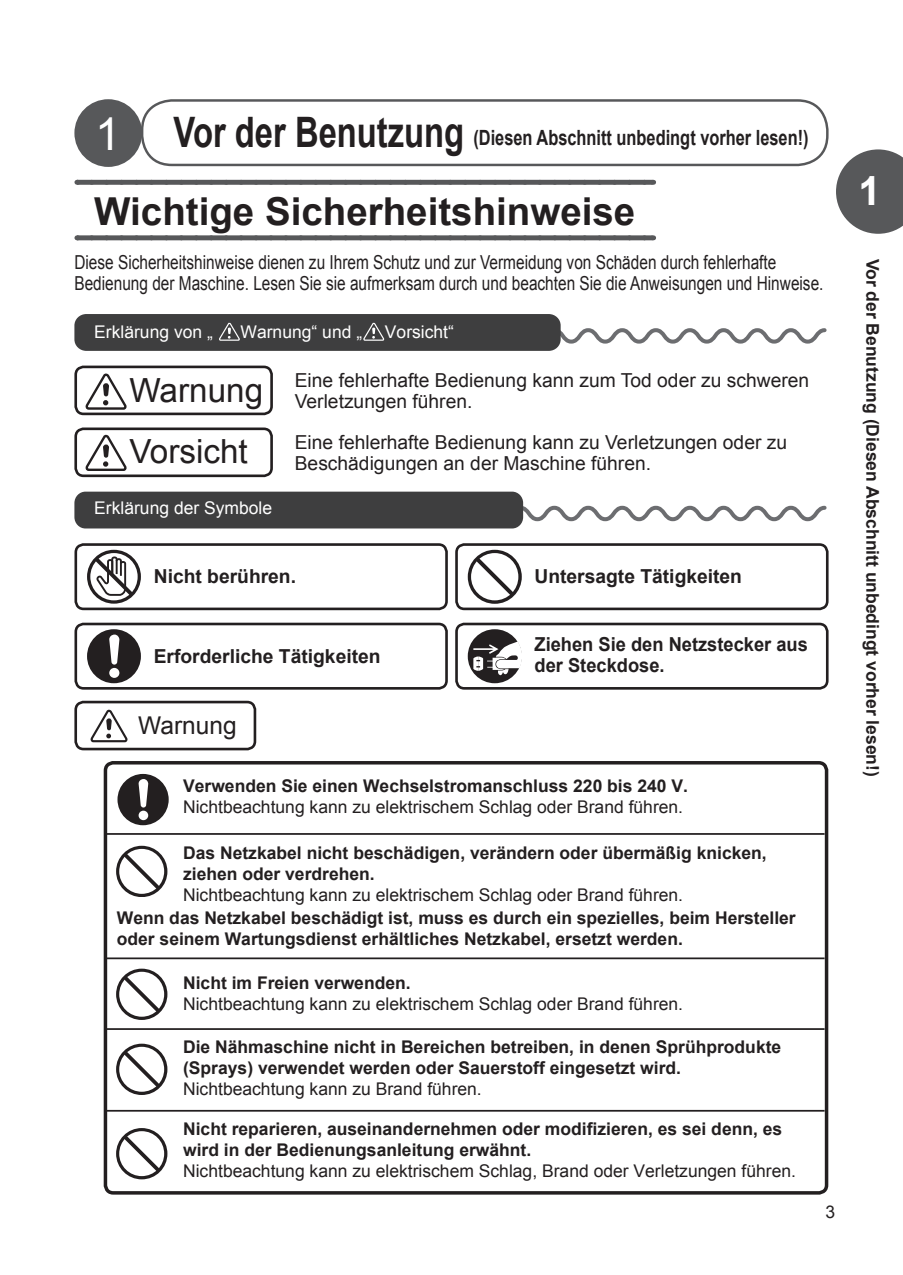
<style>
.page{position:relative;width:903px;height:1275px;background:#fff}
.page>*{position:absolute;margin:0;border:0;box-sizing:border-box;transform-origin:0 0}
.t1{font:45.5px "Arial";color:#fff}
.t2{font:700 40.25px "Arial";color:#fff}
.t3{font:700 38.5px "Arial";color:#231f20}
.t4{font:33.25px "Arial";color:#231f20}
.t5{font:24.5px "Arial";color:#231f20}
.t6{font:700 21px "Arial";color:#231f20;scale:.78 1}
.t7{font:19.25px/21px "Arial";color:#231f20;scale:.8 1}
.t8{font:19.25px/21px "Arial";color:#231f20}
.t9{font:700 19.25px "Arial";color:#231f20}
.t10{font:700 19.25px/21px "Arial";color:#231f20;scale:.95 1}
.t11{font:700 17.5px/21px "Arial";color:#231f20}
.t12{font:17.5px "Arial";color:#231f20}
.t13{font:17.5px "Arial";color:#fff}
.s1{font-size:42px}
.s2{font-size:33.25px}
</style>
<div class="page">
<div style="left:74px;top:99px;width:68px;height:68px;background:#57585a;border-radius:50%"></div>
<div style="left:141px;top:99px;width:687px;height:67px;border:2px solid #57585a;border-radius:30px"></div>
<div style="left:74px;top:314px;width:487px;height:37px;background:#3e3e3f;border-radius:12px"></div>
<svg style="left:74px;top:504px;width:753px;height:19px"></svg>
<div style="left:74px;top:492px;width:449px;height:36px;background:#3e3e3f;border-radius:11px"></div>
<svg style="left:836px;top:149px;width:67px;height:85px"></svg>
<div style="left:74px;top:427px;width:199px;height:50px;border:3px solid #231f20;border-radius:8px"></div>
<div style="left:74px;top:366px;width:199px;height:49px;border:3px solid #231f20;border-radius:8px"></div>
<div style="left:77px;top:180px;width:576px;height:5px;background:#57585a"></div>
<svg style="left:92px;top:184px;width:552px;height:1px"></svg>
<div style="left:77px;top:235px;width:576px;height:5px;background:#57585a"></div>
<svg style="left:92px;top:235px;width:553px;height:1px"></svg>
<svg style="left:74px;top:323px;width:753px;height:23px"></svg>
<svg style="left:86px;top:374px;width:41px;height:36px"></svg>
<div style="left:74px;top:543px;width:374px;height:67px;border:3px solid #231f20;border-radius:8px"></div>
<div style="left:74px;top:623px;width:374px;height:67px;border:3px solid #231f20;border-radius:8px"></div>
<div style="left:455px;top:543px;width:373px;height:67px;border:3px solid #231f20;border-radius:8px"></div>
<div style="left:455px;top:623px;width:373px;height:67px;border:3px solid #231f20;border-radius:8px"></div>
<svg style="left:87px;top:550px;width:54px;height:54px"></svg>
<div style="left:90px;top:553px;width:48px;height:47px;background:#fff;border-radius:50%"></div>
<svg style="left:95px;top:556px;width:38px;height:40px"></svg>
<div style="left:87px;top:629px;width:54px;height:54px;background:#231f20;border-radius:50%"></div>
<div style="left:109px;top:668px;width:10px;height:10px;background:#fff;border-radius:50%"></div>
<svg style="left:109px;top:635px;width:10px;height:30px"></svg>
<svg style="left:468px;top:550px;width:54px;height:54px"></svg>
<div style="left:471px;top:553px;width:47px;height:47px;background:#fff;border-radius:50%"></div>
<svg style="left:475px;top:557px;width:39px;height:39px"></svg>
<div style="left:468px;top:629px;width:54px;height:54px;background:#231f20;border-radius:50%"></div>
<svg style="left:473px;top:642px;width:49px;height:35px"></svg>
<svg style="left:86px;top:436px;width:41px;height:35px"></svg>
<div style="left:74px;top:701px;width:182px;height:49px;border:3px solid #231f20;border-radius:8px"></div>
<svg style="left:91px;top:710px;width:37px;height:33px"></svg>
<div style="left:104px;top:761px;width:724px;height:434px;border:4px solid #231f20;border-radius:8px"></div>
<hr style="left:104px;top:833px;width:720px;height:2px;background:#231f20">
<hr style="left:104px;top:957px;width:720px;height:2px;background:#231f20">
<hr style="left:104px;top:1028px;width:720px;height:2px;background:#231f20">
<hr style="left:104px;top:1110px;width:720px;height:2px;background:#231f20">
<div style="left:117px;top:774px;width:52px;height:51px;background:#231f20;border-radius:50%"></div>
<div style="left:139px;top:811px;width:9px;height:9px;background:#fff;border-radius:50%"></div>
<svg style="left:139px;top:779px;width:9px;height:28px"></svg>
<svg style="left:116px;top:846px;width:51px;height:51px"></svg>
<div style="left:119px;top:849px;width:45px;height:45px;background:#fff;border-radius:50%"></div>
<svg style="left:123px;top:853px;width:37px;height:37px"></svg>
<svg style="left:116px;top:969px;width:51px;height:51px"></svg>
<svg style="left:119px;top:972px;width:45px;height:45px"></svg>
<svg style="left:123px;top:976px;width:37px;height:37px"></svg>
<svg style="left:116px;top:1044px;width:51px;height:51px"></svg>
<svg style="left:119px;top:1047px;width:45px;height:45px"></svg>
<svg style="left:123px;top:1051px;width:37px;height:37px"></svg>
<svg style="left:116px;top:1128px;width:51px;height:51px"></svg>
<svg style="left:119px;top:1131px;width:45px;height:45px"></svg>
<svg style="left:123px;top:1135px;width:37px;height:37px"></svg>
<h1 class="t1" style="left:95px;top:105px;width:27px">1</h1>
<p class="t6" style="left:174px;top:124px;width:815px"><span class="s1">Vor der Benutzung</span> (Diesen Abschnitt unbedingt vorher lesen!)</p>
<h3 class="t3" style="left:94px;top:186px;width:542px">Wichtige Sicherheitshinweise</h3>
<p class="t7" style="left:74px;top:252px;width:938px">Diese Sicherheitshinweise dienen zu Ihrem Schutz und zur Vermeidung von Schäden durch fehlerhafte<br>Bedienung der Maschine. Lesen Sie sie aufmerksam durch und beachten Sie die Anweisungen und Hinweise.</p>
<p class="t13" style="left:94px;top:320px;width:120px">Erklärung von „</p>
<p class="t13" style="left:241px;top:320px;width:123px">Warnung“ und „</p>
<p class="t13" style="left:385px;top:320px;width:71px">Vorsicht“</p>
<p class="t8" style="left:295px;top:370px;width:516px;text-indent:-165px"><span class="s2">Warnung</span> Eine fehlerhafte Bedienung kann zum Tod oder zu schweren<br>Verletzungen führen.</p>
<p class="t8" style="left:295px;top:432px;width:494px">Eine fehlerhafte Bedienung kann zu Verletzungen oder zu<br>Beschädigungen an der Maschine führen.</p>
<p class="t13" style="left:94px;top:496px;width:179px">Erklärung der Symbole</p>
<h3 class="t4" style="left:129px;top:430px;width:120px">Vorsicht</h3>
<p class="t9" style="left:154px;top:564px;width:144px">Nicht berühren.</p>
<p class="t9" style="left:154px;top:643px;width:228px">Erforderliche Tätigkeiten</p>
<h3 class="t5" style="left:138px;top:709px;width:100px">Warnung</h3>
<p class="t9" style="left:534px;top:564px;width:209px">Untersagte Tätigkeiten</p>
<p class="t10" style="left:534px;top:634px;width:289px">Ziehen Sie den Netzstecker aus der Steckdose.</p>
<p class="t11" style="left:183px;top:776px;width:506px">Verwenden Sie einen Wechselstromanschluss 220 bis 240 V.</p>
<p class="t12" style="left:183px;top:795px;width:501px">Nichtbeachtung kann zu elektrischem Schlag oder Brand führen.</p>
<p class="t11" style="left:183px;top:842px;width:585px">Das Netzkabel nicht beschädigen, verändern oder übermäßig knicken, ziehen oder verdrehen.</p>
<p class="t12" style="left:183px;top:883px;width:501px">Nichtbeachtung kann zu elektrischem Schlag oder Brand führen.</p>
<p class="t11" style="left:117px;top:908px;width:680px">Wenn das Netzkabel beschädigt ist, muss es durch ein spezielles, beim Hersteller oder seinem Wartungsdienst erhältliches Netzkabel, ersetzt werden.</p>
<p class="t11" style="left:183px;top:973px;width:229px">Nicht im Freien verwenden.</p>
<p class="t12" style="left:183px;top:992px;width:501px">Nichtbeachtung kann zu elektrischem Schlag oder Brand führen.</p>
<p class="t11" style="left:183px;top:1037px;width:600px">Die Nähmaschine nicht in Bereichen betreiben, in denen Sprühprodukte (Sprays) verwendet werden oder Sauerstoff eingesetzt wird.</p>
<p class="t12" style="left:183px;top:1078px;width:300px">Nichtbeachtung kann zu Brand führen.</p>
<p class="t11" style="left:183px;top:1118px;width:601px">Nicht reparieren, auseinandernehmen oder modifizieren, es sei denn, es wird in der Bedienungsanleitung erwähnt.</p>
<p class="t12" style="left:183px;top:1159px;width:614px">Nichtbeachtung kann zu elektrischem Schlag, Brand oder Verletzungen führen.</p>
<p class="t12" style="left:825px;top:1201px;width:11px">3</p>
<h2 class="t2" style="left:858px;top:164px;width:24px">1</h2>
<p class="t11" style="left:882px;top:259px;width:520px;rotate:90deg">Vor der Benutzung (Diesen Abschnitt unbedingt vorher lesen!)</p>
</div>
